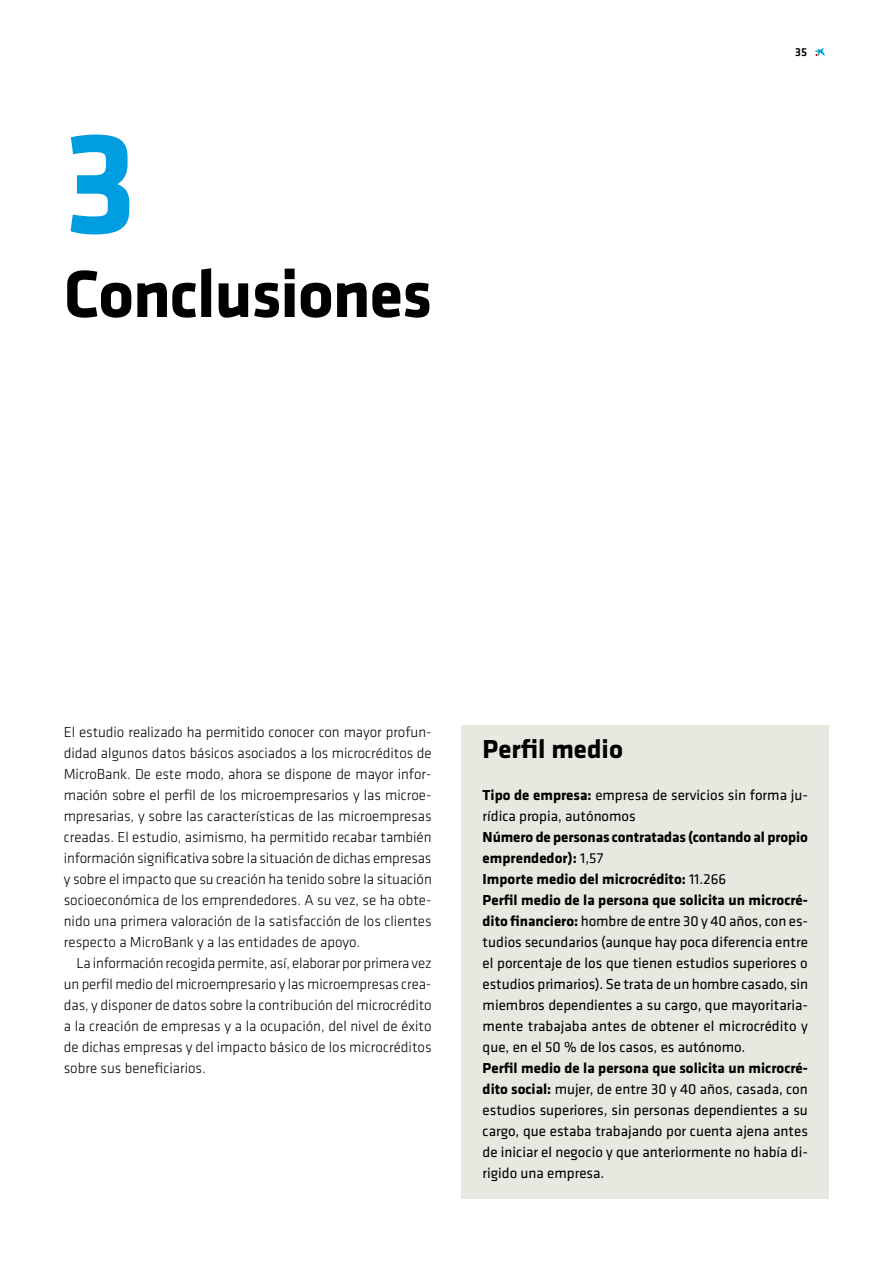
<style>
.page{position:relative;width:893px;height:1263px;background:#fff}
.page>*{position:absolute;margin:0;border:0;box-sizing:border-box;transform-origin:0 0}
.t1{font:700 150px "Klavika";color:#009ee0}
.t2{font:700 69px "Klavika";letter-spacing:-.015em;color:#000}
.t3{font:700 27px "Klavika";color:#000}
.t4{font:300 15px/21px "Klavika";color:#000;text-align:justify}
.t5{font:15px/21px "Klavika";color:#000}
.t6{font:500 12px "Klavika";color:#000}
.s1{font-weight:700}
</style>
<div class="page">
<div style="left:461px;top:726px;width:368px;height:473px;background:#e5e9df"></div>
<svg style="left:815px;top:48px;width:10px;height:8px"></svg>
<h1 class="t1" style="left:64px;top:75px;width:75px">3</h1>
<h2 class="t2" style="left:64px;top:244px;width:370px">Conclusiones</h2>
<p class="t6" style="left:795px;top:44px;width:13px">35</p>
<p class="t4" style="left:64px;top:721px;width:370px">El estudio realizado ha permitido conocer con mayor profun&shy;didad algunos datos básicos asociados a los microcréditos de MicroBank. De este modo, ahora se dispone de mayor infor&shy;mación sobre el perfil de los microempresarios y las microe&shy;mpresarias, y sobre las características de las microempresas creadas. El estudio, asimismo, ha permitido recabar también información significativa sobre la situación de dichas empresas y sobre el impacto que su creación ha tenido sobre la situación socioeconómica de los emprendedores. A su vez, se ha obte&shy;nido una primera valoración de la satisfacción de los clientes respecto a MicroBank y a las entidades de apoyo.</p>
<p class="t4" style="left:64px;top:952px;width:369px;text-indent:13px">La información recogida permite, así, elaborar por primera vez un perfil medio del microempresario y las microempresas crea&shy;das, y disponer de datos sobre la contribución del microcrédito a la creación de empresas y a la ocupación, del nivel de éxito de dichas empresas y del impacto básico de los microcréditos sobre sus beneficiarios.</p>
<h3 class="t3" style="left:483px;top:729px;width:142px">Perfil medio</h3>
<p class="t5" style="left:483px;top:784px;width:327px"><span class="s1">Tipo de empresa:</span> empresa de servicios sin forma ju&shy;rídica propia, autónomos</p>
<p class="t5" style="left:483px;top:826px;width:327px"><span class="s1">Número de personas contratadas (contando al propio emprendedor):</span> 1,57<br><span class="s1">Importe medio del microcrédito:</span> 11.266<br><span class="s1">Perfil medio de la persona que solicita un microcré&shy;dito financiero:</span> hombre de entre 30 y 40 años, con es&shy;tudios secundarios (aunque hay poca diferencia entre el porcentaje de los que tienen estudios superiores o estudios primarios). Se trata de un hombre casado, sin miembros dependientes a su cargo, que mayoritaria&shy;mente trabajaba antes de obtener el microcrédito y que, en el 50 % de los casos, es autónomo.</p>
<p class="t5" style="left:483px;top:1057px;width:327px;text-align:justify"><span class="s1">Perfil medio de la persona que solicita un microcré&shy;dito social:</span> mujer, de entre 30 y 40 años, casada, con estudios superiores, sin personas dependientes a su cargo, que estaba trabajando por cuenta ajena antes de iniciar el negocio y que anteriormente no había di&shy;rigido una empresa.</p>
</div>
